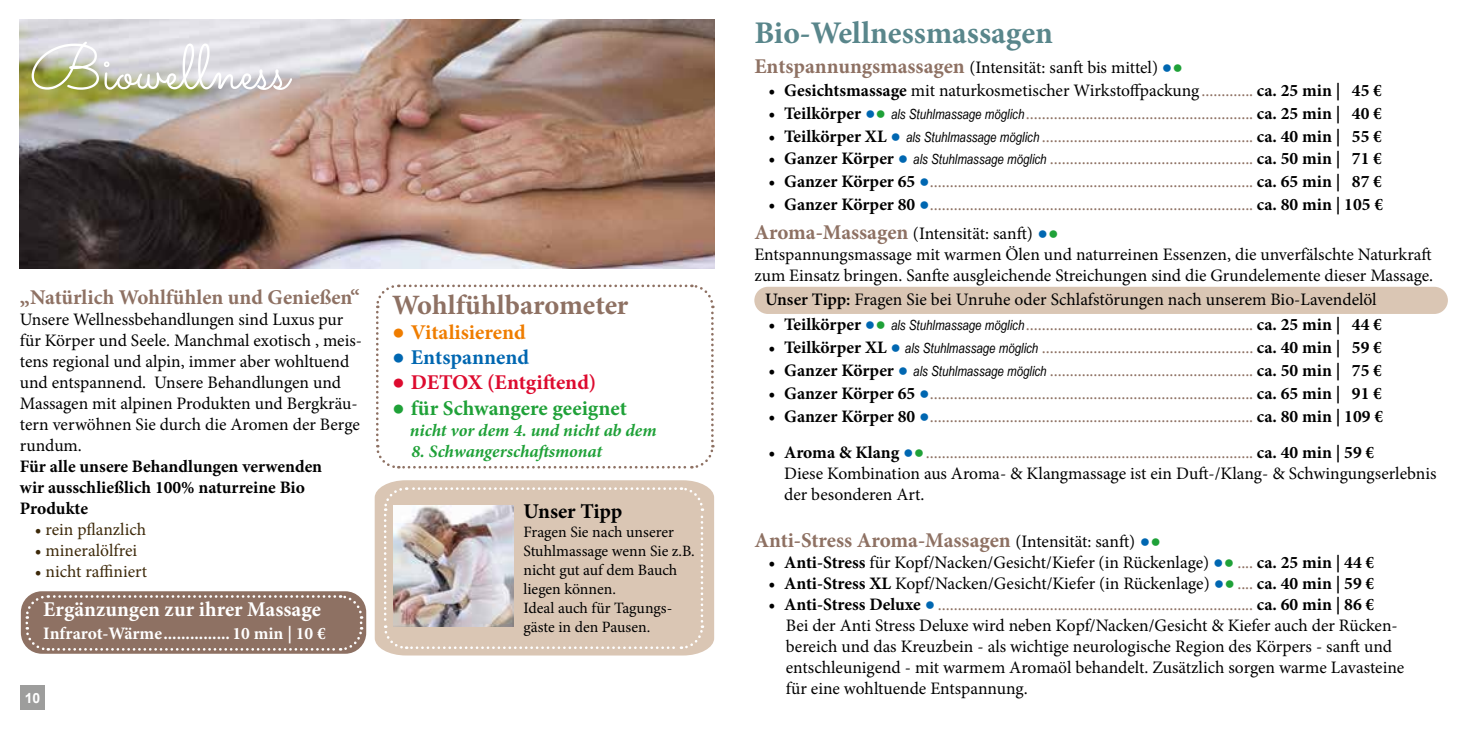
<style>
.page{position:relative;width:1469px;height:735px;background:#fff}
.page>*{position:absolute;margin:0;border:0;box-sizing:border-box;transform-origin:0 0}
.t1{font:63px "Sacramento";color:#fff}
.t2{font:700 31.5px "Minion Pro";color:#59868b}
.t3{font:700 28px "Minion Pro";color:#8e7163}
.t4{font:700 21px "Minion Pro";color:#8e7163}
.t5{font:700 21px "Minion Pro";color:#fff}
.t6{font:700 21px "Minion Pro";color:#1fa138}
.t7{font:700 21px "Minion Pro";letter-spacing:-.005em;color:#dd0b2f}
.t8{font:700 21px "Minion Pro";color:#ef7d00}
.t9{font:700 21px "Minion Pro";color:#0067b1}
.t10{font:700 21px "Minion Pro";letter-spacing:-.005em;color:#000}
.t11{font:17.5px/21px "Minion Pro";color:#000}
.t12{font:17.5px/29.4px "Minion Pro";letter-spacing:-.005em;color:#8e7163}
.t13{font:700 17.5px/21px "Minion Pro";color:#000}
.t14{font:italic 700 17.5px "Minion Pro";letter-spacing:-.005em;color:#1fa138}
.t15{font:17.5px "Minion Pro";color:#3d2909}
.t16{font:700 17.5px "Minion Pro";color:#fff}
.t17{font:15.75px/18.9px "Minion Pro";color:#000}
.t18{font:700 14px "Arial";color:#fff}
.s1{font-family:"Arial"}
.s2{font-weight:700;font-size:21px;color:#8e7163}
.s3{font-family:"Arial";font-weight:700;color:#0067b1}
.s4{font-family:"Arial";font-weight:700;color:#1fa138}
.s5{font-weight:700}
.s6{color:#8e7163}
.s7{font-weight:700;color:#000}
.s8{font-family:"Arial Narrow";font-style:italic;font-size:14px;color:#000}
.s9{font-weight:700;font-size:21px}
.s10{color:#000}
.s11{font-weight:400;font-size:17.5px;color:#000}
.s12{font-family:"Arial";font-size:17.5px;color:#0067b1}
.s13{font-family:"Arial";font-size:17.5px;color:#1fa138}
.s14{font-weight:600}
</style>
<div class="page">
<svg style="left:375px;top:480px;width:339px;height:175px;background:#ddcaba"></svg>
<div style="left:382px;top:485px;width:322px;height:165px;background:#dac6b4"></div>
<div style="left:20px;top:685px;width:25px;height:24px;background:#9d9d9c"></div>
<img style="left:20px;top:20px;width:694px;height:248px">
<img style="left:393px;top:505px;width:120px;height:121px">
<svg style="left:376px;top:284px;width:339px;height:185px"></svg>
<div style="left:754px;top:286px;width:693px;height:28px;background:#dac6b4;border-radius:14px"></div>
<div style="left:21px;top:591px;width:345px;height:62px;background:#8e7163;border-radius:21px"></div>
<svg style="left:24px;top:593px;width:340px;height:58px"></svg>
<h1 class="t1" style="left:30px;top:30px;width:260px">Biowellness</h1>
<p class="t4" style="left:20px;top:282px;width:341px">„Natürlich Wohlfühlen und Genießen“</p>
<p class="t11" style="left:20px;top:308px;width:344px">Unsere Wellnessbehandlungen sind Luxus pur für Körper und Seele. Manchmal exotisch , meis&shy;tens regional und alpin, immer aber wohltuend und entspannend. Unsere Behandlungen und Massagen mit alpinen Produkten und Bergkräu&shy;tern verwöhnen Sie durch die Aromen der Berge rundum.</p>
<p class="t13" style="left:20px;top:455px;width:304px">Für alle unsere Behandlungen verwenden wir ausschließlich 100% naturreine Bio<br>Produkte</p>
<p class="t15" style="left:35px;top:517px;width:113px">• rein pflanzlich</p>
<p class="t15" style="left:35px;top:538px;width:104px">• mineralölfrei</p>
<p class="t15" style="left:35px;top:559px;width:114px">• nicht raffiniert</p>
<p class="t5" style="left:43px;top:594px;width:279px">Ergänzungen zur ihrer Massage</p>
<p class="t16" style="left:43px;top:620px;width:284px">Infrarot-Wärme............... 10 min | 10 €</p>
<p class="t18" style="left:25px;top:688px;width:17px">10</p>
<h3 class="t3" style="left:392px;top:285px;width:238px">Wohlfühlbarometer</h3>
<p class="t8" style="left:392px;top:317px;width:135px"><span class="s1">●</span> Vitalisierend</p>
<p class="t9" style="left:392px;top:342px;width:138px"><span class="s1">●</span> Entspannend</p>
<p class="t7" style="left:392px;top:367px;width:206px"><span class="s1">●</span> DETOX (Entgiftend)</p>
<p class="t6" style="left:392px;top:393px;width:236px"><span class="s1">●</span> für Schwangere geeignet</p>
<p class="t14" style="left:410px;top:417px;width:248px">nicht vor dem 4. und nicht ab dem</p>
<p class="t14" style="left:411px;top:438px;width:192px">8. Schwangerschaftsmonat</p>
<p class="t10" style="left:523px;top:496px;width:100px">Unser Tipp</p>
<p class="t17" style="left:523px;top:522px;width:173px">Fragen Sie nach unserer<br>Stuhlmassage wenn Sie z.B. nicht gut auf dem Bauch liegen können.<br>Ideal auch für Tagungs&shy;gäste in den Pausen.</p>
<h2 class="t2" style="left:754px;top:10px;width:300px">Bio-Wellnessmassagen</h2>
<p class="t11" style="left:754px;top:57px;width:430px"><span class="s2">Entspannungsmassagen</span> (Intensität: sanft bis mittel) <span class="s3">●</span><span class="s4">●</span></p>
<p class="t11" style="left:768px;top:80px;width:615px"><span class="s5">• Gesichtsmassage</span> mit naturkosmetischer Wirkstoffpackung<span class="s6">.............</span> <span class="s5">ca. 25 min | 45 €</span></p>
<p class="t12" style="left:768px;top:98px;width:615px"><span class="s7">• Teilkörper</span> <span class="s3">●</span><span class="s4">●</span> <span class="s8">als Stuhlmassage möglich</span>......................................................... <span class="s7">ca. 25 min | 40 €</span></p>
<p class="t12" style="left:768px;top:121px;width:615px"><span class="s7">• Teilkörper XL</span> <span class="s3">●</span> <span class="s8">als Stuhlmassage möglich</span> ..................................................... <span class="s7">ca. 40 min | 55 €</span></p>
<p class="t12" style="left:768px;top:144px;width:615px"><span class="s7">• Ganzer Körper</span> <span class="s3">●</span> <span class="s8">als Stuhlmassage möglich</span> ................................................... <span class="s7">ca. 50 min | 71 €</span></p>
<p class="t12" style="left:768px;top:167px;width:615px"><span class="s7">• Ganzer Körper 65</span> <span class="s3">●</span>................................................................................. <span class="s7">ca. 65 min | 87 €</span></p>
<p class="t12" style="left:754px;top:189px;width:630px;text-indent:14px"><span class="s7">• Ganzer Körper 80</span> <span class="s3">●</span>................................................................................. <span class="s7">ca. 80 min | 105 €<br></span><span class="s9">Aroma-Massagen</span> <span class="s10">(Intensität: sanft)</span> <span class="s3">●</span><span class="s4">●</span></p>
<p class="t11" style="left:754px;top:244px;width:680px">Entspannungsmassage mit warmen Ölen und naturreinen Essenzen, die unverfälschte Naturkraft zum Einsatz bringen. Sanfte ausgleichende Streichungen sind die Grundelemente dieser Massage.</p>
<p class="t10" style="left:768px;top:286px;width:10px">•</p>
<p class="t12" style="left:768px;top:310px;width:615px"><span class="s7">• Teilkörper</span> <span class="s3">●</span><span class="s4">●</span> <span class="s8">als Stuhlmassage möglich</span>......................................................... <span class="s7">ca. 25 min | 44 €</span></p>
<p class="t12" style="left:768px;top:333px;width:615px"><span class="s7">• Teilkörper XL</span> <span class="s3">●</span> <span class="s8">als Stuhlmassage möglich</span> ..................................................... <span class="s7">ca. 40 min | 59 €</span></p>
<p class="t12" style="left:768px;top:355px;width:615px"><span class="s7">• Ganzer Körper</span> <span class="s3">●</span> <span class="s8">als Stuhlmassage möglich</span> ................................................... <span class="s7">ca. 50 min | 75 €</span></p>
<p class="t12" style="left:768px;top:378px;width:615px"><span class="s7">• Ganzer Körper 65</span> <span class="s3">●</span>................................................................................. <span class="s7">ca. 65 min | 91 €</span></p>
<p class="t12" style="left:768px;top:401px;width:616px"><span class="s7">• Ganzer Körper 80</span> <span class="s3">●</span>................................................................................. <span class="s7">ca. 80 min | 109 €</span></p>
<p class="t11" style="left:784px;top:442px;width:654px;text-indent:-16px"><span class="s5">• Aroma &amp; Klang</span> <span class="s3">●</span><span class="s4">●</span><span class="s6">..................................................................................</span> <span class="s5">ca. 40 min | 59 €<br></span>Diese Kombination aus Aroma- &amp; Klangmassage ist ein Duft-/Klang- &amp; Schwingungserlebnis der besonderen Art.</p>
<p class="t4" style="left:754px;top:525px;width:408px">Anti-Stress Aroma-Massagen <span class="s11">(Intensität: sanft)</span> <span class="s12">●</span><span class="s13">●</span></p>
<p class="t11" style="left:768px;top:551px;width:607px"><span class="s5">• Anti-Stress</span> für Kopf/Nacken/Gesicht/Kiefer (in Rückenlage) <span class="s3">●</span><span class="s4">●</span> <span class="s6">....</span> <span class="s5">ca. 25 min | 44 €</span></p>
<p class="t11" style="left:768px;top:572px;width:607px"><span class="s5">• Anti-Stress XL</span> Kopf/Nacken/Gesicht/Kiefer (in Rückenlage) <span class="s3">●</span><span class="s4">●</span><span class="s6">....</span> <span class="s5">ca. 40 min | 59 €</span></p>
<p class="t11" style="left:786px;top:593px;width:620px;text-indent:-17px"><span class="s5">• Anti-Stress Deluxe</span> <span class="s3">●</span> <span class="s6">...............................................................................</span> <span class="s5">ca. 60 min | 86 €<br></span>Bei der Anti Stress Deluxe wird neben Kopf/Nacken/Gesicht &amp; Kiefer auch der Rücken&shy;bereich und das Kreuzbein - als wichtige neurologische Region des Körpers - sanft und entschleunigend - mit warmem Aromaöl behandelt. Zusätzlich sorgen warme Lavasteine für eine wohltuende Entspannung.</p>
<p class="t11" style="left:765px;top:289px;width:613px"><span class="s14">Unser Tipp:</span> Fragen Sie bei Unruhe oder Schlafstörungen nach unserem Bio-Lavendelöl</p>
</div>
